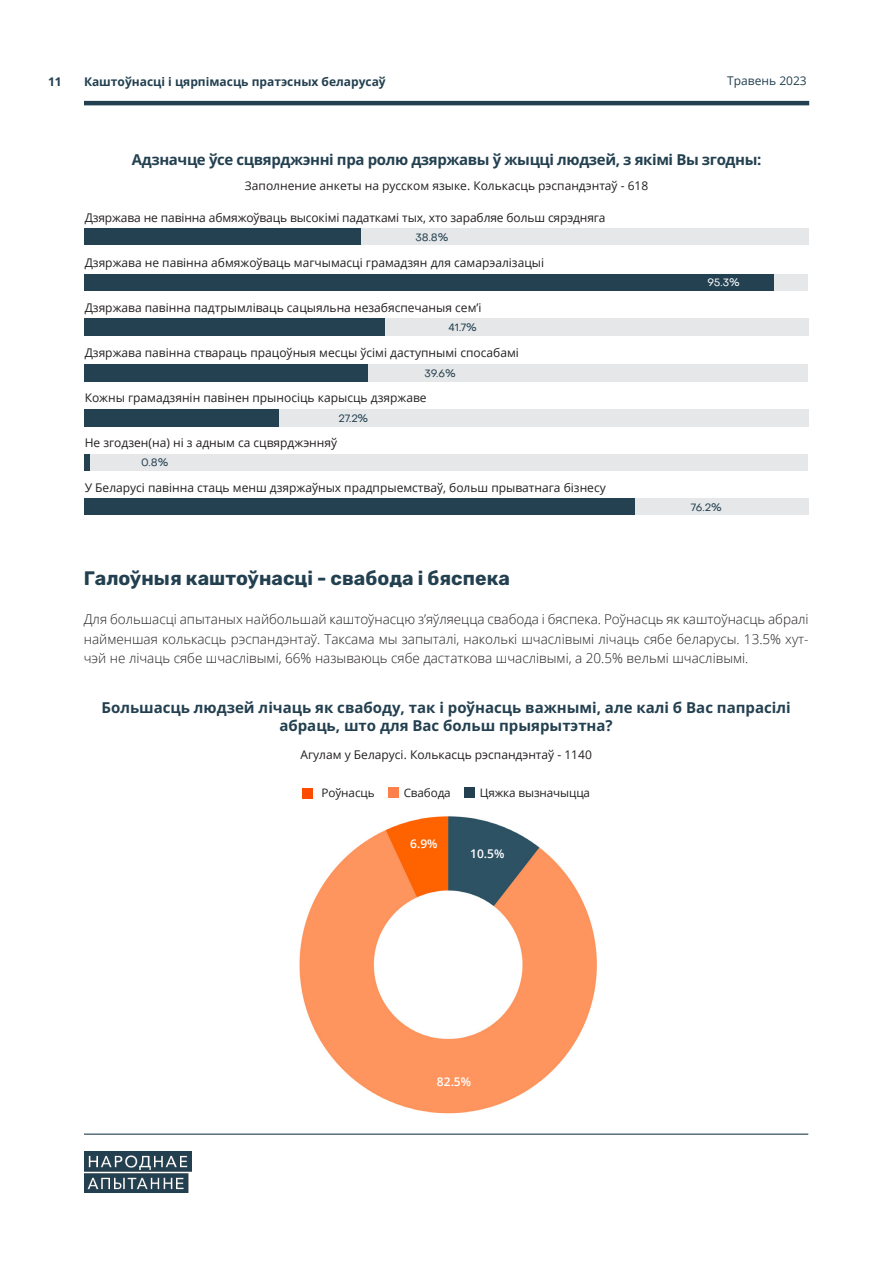
<style>
.page{position:relative;width:893px;height:1263px;background:#fff}
.page>*{position:absolute;margin:0;border:0;box-sizing:border-box;transform-origin:0 0}
.t1{font:700 19.5px "Rubik";color:#234050}
.t2{font:700 15px/18px "Open Sans";color:#234050;text-align:center}
.t3{font:700 15px "Open Sans";letter-spacing:-.025em;color:#234050}
.t4{font:300 13.5px/19.5px "Open Sans";color:#231f20;text-align:justify}
.t5{font:12px "Open Sans";color:#231f20}
.t6{font:700 12px "Open Sans";color:#234050}
.t7{font:600 12px "Open Sans";color:#fff}
.t8{font:12px "Open Sans";color:#234050}
.t9{font:11.7px "Open Sans";letter-spacing:-.01em;color:#231f20}
.t10{font:10.5px "Object Sans";color:#234151}
.t11{font:10.5px "Object Sans";color:#fff}
</style>
<div class="page">
<hr style="left:84px;top:101px;width:725px;height:4px;background:#234050">
<hr style="left:84px;top:1133px;width:724px;height:2px;background:#234050">
<img style="left:84px;top:1152px;width:108px;height:40px">
<div style="left:84px;top:229px;width:277px;height:16px;background:#234151"></div>
<div style="left:84px;top:455px;width:6px;height:16px;background:#234151"></div>
<div style="left:84px;top:364px;width:284px;height:18px;background:#234151"></div>
<div style="left:84px;top:274px;width:690px;height:16px;background:#234151"></div>
<div style="left:84px;top:499px;width:551px;height:16px;background:#234151"></div>
<div style="left:84px;top:409px;width:195px;height:18px;background:#234151"></div>
<div style="left:84px;top:319px;width:301px;height:17px;background:#234151"></div>
<div style="left:361px;top:229px;width:447px;height:16px;background:#e6e7e9"></div>
<div style="left:90px;top:455px;width:718px;height:16px;background:#e6e7e9"></div>
<div style="left:635px;top:499px;width:173px;height:16px;background:#e6e7e9"></div>
<div style="left:774px;top:274px;width:34px;height:16px;background:#e6e7e9"></div>
<div style="left:368px;top:364px;width:440px;height:18px;background:#e6e7e9"></div>
<div style="left:279px;top:409px;width:529px;height:18px;background:#e6e7e9"></div>
<div style="left:385px;top:319px;width:423px;height:17px;background:#e6e7e9"></div>
<img style="left:299px;top:816px;width:298px;height:298px">
<div style="left:303px;top:788px;width:10px;height:10px;background:#ff4b00"></div>
<div style="left:389px;top:788px;width:10px;height:10px;background:#fb804b"></div>
<div style="left:465px;top:788px;width:10px;height:10px;background:#234050"></div>
<p class="t6" style="left:48px;top:74px;width:15px">11</p>
<p class="t6" style="left:84px;top:74px;width:303px">Каштоўнасці і цярпімасць пратэсных беларусаў</p>
<p class="t8" style="left:727px;top:73px;width:81px">Травень 2023</p>
<p class="t3" style="left:132px;top:149px;width:631px">Адзначце ўсе сцвярджэнні пра ролю дзяржавы ў жыцці людзей, з якімі Вы згодны:</p>
<p class="t5" style="left:245px;top:177px;width:405px">Заполнение анкеты на русском языке. Колькасць рэспандэнтаў - 618</p>
<p class="t5" style="left:85px;top:209px;width:522px">Дзяржава не павінна абмяжоўваць высокімі падаткамі тых, хто зарабляе больш сярэдняга</p>
<p class="t5" style="left:85px;top:254px;width:461px">Дзяржава не павінна абмяжоўваць магчымасці грамадзян для самарэалізацыі</p>
<p class="t5" style="left:85px;top:299px;width:398px">Дзяржава павінна падтрымліваць сацыяльна незабяспечаныя сем’і</p>
<p class="t5" style="left:85px;top:344px;width:436px">Дзяржава павінна ствараць працоўныя месцы ўсімі даступнымі спосабамі</p>
<p class="t5" style="left:85px;top:389px;width:343px">Кожны грамадзянін павінен прыносіць карысць дзяржаве</p>
<p class="t5" style="left:85px;top:434px;width:254px">Не згодзен(на) ні з адным са сцвярджэнняў</p>
<p class="t5" style="left:85px;top:479px;width:523px">У Беларусі павінна стаць менш дзяржаўных прадпрыемстваў, больш прыватнага бізнесу</p>
<p class="t10" style="left:415px;top:230px;width:35px">38.8%</p>
<p class="t11" style="left:707px;top:276px;width:34px">95.3%</p>
<p class="t10" style="left:448px;top:321px;width:30px">41.7%</p>
<p class="t10" style="left:424px;top:367px;width:33px">39.6%</p>
<p class="t10" style="left:338px;top:412px;width:31px">27.2%</p>
<p class="t10" style="left:141px;top:456px;width:29px">0.8%</p>
<p class="t10" style="left:691px;top:500px;width:32px">76.2%</p>
<p class="t1" style="left:84px;top:568px;width:428px">Галоўныя каштоўнасці - свабода і бяспека</p>
<p class="t4" style="left:84px;top:609px;width:726px">Для большасці апытаных найбольшай каштоўнасцю з’яўляецца свабода і бяспека. Роўнасць як каштоўнасць абралі найменшая колькасць рэспандэнтаў. Таксама мы запыталі, наколькі шчаслівымі лічаць сябе беларусы. 13.5% хут&shy;чэй не лічаць сябе шчаслівымі, 66% называюць сябе дастаткова шчаслівымі, а 20.5% вельмі шчаслівымі.</p>
<p class="t2" style="left:101px;top:698px;width:691px">Большасць людзей лічаць як свабоду, так і роўнасць важнымі, але калі б Вас папрасілі абраць, што для Вас больш прыярытэтна?</p>
<p class="t5" style="left:300px;top:747px;width:293px">Агулам у Беларусі. Колькасць рэспандэнтаў - 1140</p>
<p class="t9" style="left:322px;top:784px;width:54px">Роўнасць</p>
<p class="t9" style="left:404px;top:784px;width:49px">Свабода</p>
<p class="t9" style="left:480px;top:784px;width:112px">Цяжка вызначыцца</p>
<p class="t7" style="left:410px;top:835px;width:29px">6.9%</p>
<p class="t7" style="left:470px;top:846px;width:36px">10.5%</p>
<p class="t7" style="left:437px;top:1073px;width:36px">82.5%</p>
</div>
